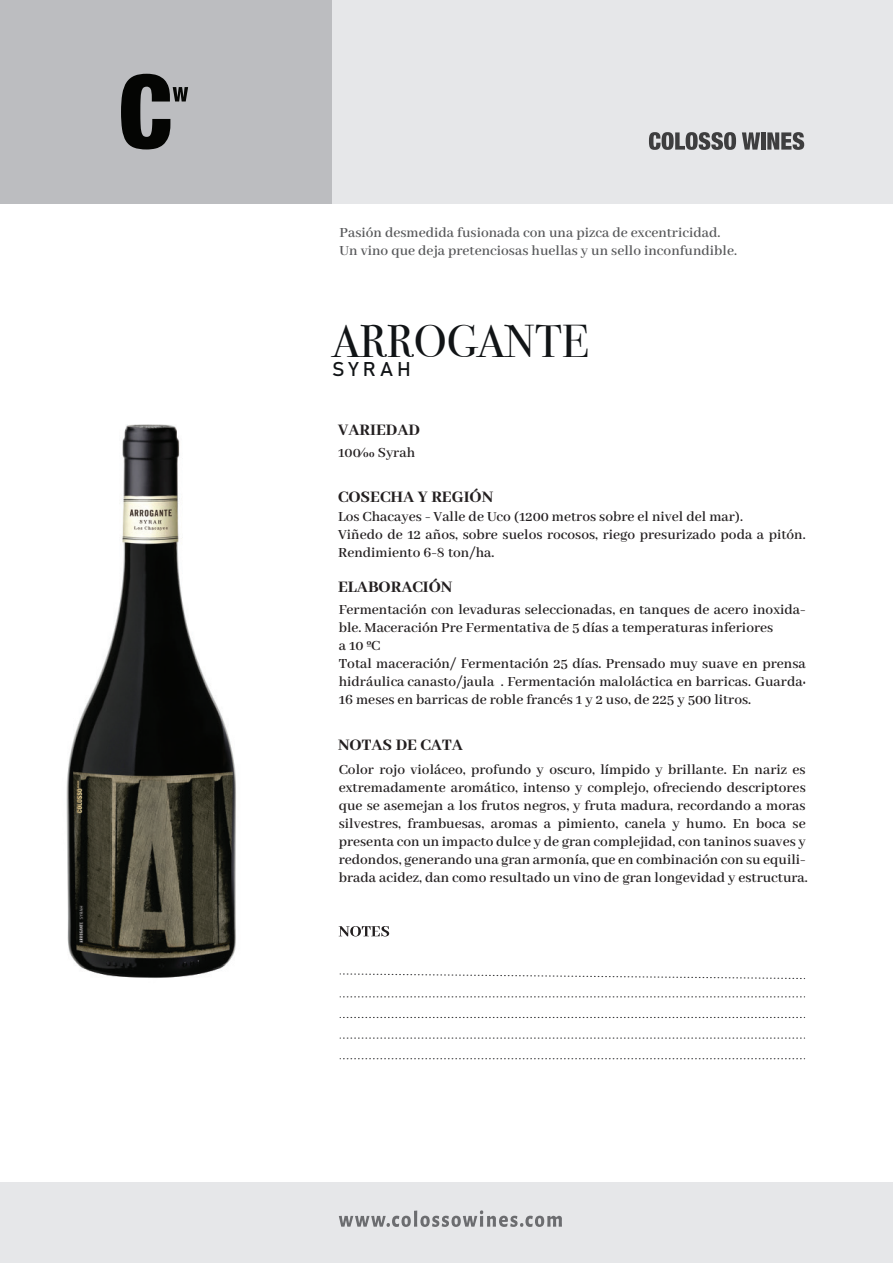
<style>
.page{position:relative;width:893px;height:1263px;background:#fff}
.page>*{position:absolute;margin:0;border:0;box-sizing:border-box;transform-origin:0 0}
.t1{font:45.9px "Bodoni Svty Two ITCTT Book";color:#111416}
.t2{font:19.65px "Bahnschrift";letter-spacing:.2em;color:#111416}
.t3{font:800 17.25px "Abhaya Libre";color:#231f20}
.t4{font:600 15px/18px "Abhaya Libre";color:#231f20}
.t5{font:600 15px/18px "Abhaya Libre";color:#57585a}
</style>
<div class="page">
<div style="left:0;top:0;width:893px;height:204px;background:#e6e7e9"></div>
<div style="left:0;top:1182px;width:893px;height:81px;background:#e6e7e9"></div>
<svg style="left:340px;top:973px;width:465px;height:6px"></svg>
<svg style="left:340px;top:996px;width:465px;height:1px"></svg>
<svg style="left:340px;top:1017px;width:465px;height:1px"></svg>
<svg style="left:340px;top:1037px;width:465px;height:2px"></svg>
<svg style="left:340px;top:1058px;width:465px;height:1px"></svg>
<svg style="left:649px;top:132px;width:87px;height:18px"></svg>
<svg style="left:742px;top:132px;width:18px;height:18px"></svg>
<hr style="left:761px;top:132px;width:4px;height:18px;background:#3e3e3f">
<svg style="left:767px;top:132px;width:37px;height:18px"></svg>
<svg style="left:339px;top:1210px;width:223px;height:17px"></svg>
<svg style="left:339px;top:926px;width:50px;height:10px"></svg>
<img style="left:66px;top:424px;width:170px;height:554px">
<div style="left:0;top:0;width:332px;height:204px;background:#bcbdc0"></div>
<svg style="left:121px;top:74px;width:67px;height:75px"></svg>
<p class="t5" style="left:340px;top:224px;width:399px">Pasión desmedida fusionada con una pizca de excentricidad.<br>Un vino que deja pretenciosas huellas y un sello inconfundible.</p>
<h1 class="t1" style="left:332px;top:314px;width:258px">ARROGANTE</h1>
<h2 class="t2" style="left:332px;top:357px;width:80px">SYRAH</h2>
<p class="t3" style="left:338px;top:420px;width:83px">VARIEDAD</p>
<p class="t4" style="left:338px;top:444px;width:79px">100% Syrah</p>
<p class="t3" style="left:338px;top:487px;width:157px">COSECHA Y REGIÓN</p>
<p class="t4" style="left:338px;top:509px;width:469px">Los Chacayes - Valle de Uco (1200 metros sobre el nivel del mar).<br>Viñedo de 12 años, sobre suelos rocosos, riego presurizado poda a pitón.<br>Rendimiento 6-8 ton/ha.</p>
<p class="t3" style="left:338px;top:577px;width:116px">ELABORACIÓN</p>
<p class="t4" style="left:339px;top:602px;width:468px">Fermentación con levaduras seleccionadas, en tanques de acero inoxida&shy;ble. Maceración Pre Fermentativa de 5 días a temperaturas inferiores<br>a 10 ºC<br>Total maceración/ Fermentación 25 días. Prensado muy suave en prensa hidráulica canasto/jaula . Fermentación maloláctica en barricas. Guarda:<br>16 meses en barricas de roble francés 1 y 2 uso, de 225 y 500 litros.</p>
<p class="t3" style="left:338px;top:735px;width:126px">NOTAS DE CATA</p>
<p class="t4" style="left:339px;top:761px;width:471px">Color rojo violáceo, profundo y oscuro, límpido y brillante. En nariz es extremadamente aromático, intenso y complejo, ofreciendo descriptores que se asemejan a los frutos negros, y fruta madura, recordando a moras silvestres, frambuesas, aromas a pimiento, canela y humo. En boca se presenta con un impacto dulce y de gran complejidad, con taninos suaves y redondos, generando una gran armonía, que en combinación con su equili&shy;brada acidez, dan como resultado un vino de gran longevidad y estructura.</p>
</div>
